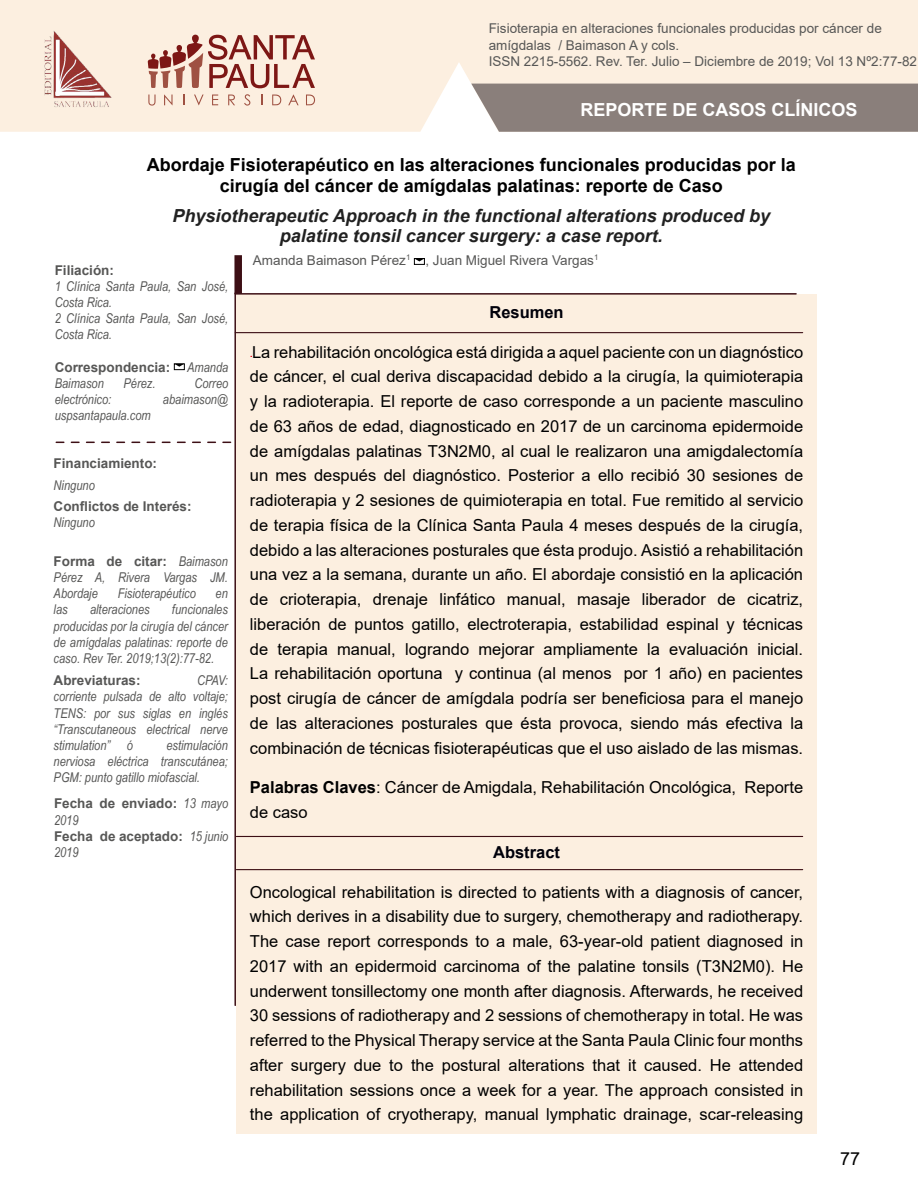
<style>
.page{position:relative;width:918px;height:1188px;background:#fff}
.page>*{position:absolute;margin:0;border:0;box-sizing:border-box;transform-origin:0 0}
.t1{font:700 18px/20.7px "Arial";color:#000;text-align:center}
.t2{font:italic 700 18px/20.7px "Arial";color:#212121;text-align:center}
.t3{font:700 18px "Arial";color:#fff}
.t4{font:18px "Arial";color:#000}
.t5{font:16.5px/24.8px "Arial";color:#000;text-align:justify}
.t6{font:700 16.5px "Arial";color:#00000a}
.t7{font:italic 13.5px/16.2px "Arial Narrow";color:#575756;text-align:justify}
.t8{font:13.5px/16.2px "Arial";color:#575756}
.t9{font:700 13.5px "Arial";color:#575756}
.s1{font-family:"Arial Narrow";font-weight:400;font-style:italic}
.s2{font-weight:700}
</style>
<div class="page">
<div style="left:236px;top:295px;width:580px;height:839px;background:#fcefe0"></div>
<div style="left:0;top:0;width:918px;height:132px;background:#fcefe0"></div>
<hr style="left:234px;top:293px;width:2px;height:712px;background:#3d0f15">
<div style="left:234px;top:255px;width:8px;height:39px;background:#3d0f15"></div>
<hr style="left:235px;top:293px;width:561px;height:2px;background:#3d0f15">
<svg style="left:56px;top:442px;width:175px;height:1px"></svg>
<div style="left:414px;top:258px;width:11px;height:7px;border:1px solid #000"></div>
<svg style="left:415px;top:259px;width:9px;height:2px"></svg>
<div style="left:174px;top:363px;width:11px;height:7px;border:1px solid #000"></div>
<svg style="left:174px;top:364px;width:10px;height:3px"></svg>
<svg style="left:148px;top:35px;width:167px;height:53px;background:#d1a79c"></svg>
<svg style="left:148px;top:95px;width:8px;height:11px"></svg>
<svg style="left:164px;top:95px;width:9px;height:10px"></svg>
<svg style="left:194px;top:95px;width:10px;height:10px"></svg>
<svg style="left:212px;top:95px;width:6px;height:10px"></svg>
<svg style="left:228px;top:95px;width:7px;height:10px"></svg>
<svg style="left:244px;top:94px;width:6px;height:12px"></svg>
<svg style="left:272px;top:95px;width:9px;height:10px"></svg>
<svg style="left:288px;top:95px;width:11px;height:10px"></svg>
<svg style="left:306px;top:95px;width:9px;height:10px"></svg>
<img style="left:32px;top:28px;width:86px;height:88px">
<hr style="left:236px;top:836px;width:567px;height:1px;background:#3d0f15">
<hr style="left:236px;top:869px;width:567px;height:1px;background:#3d0f15">
<hr style="left:235px;top:332px;width:568px;height:1px;background:#3d0f15">
<div style="left:471px;top:84px;width:447px;height:48px;background:#8a7f7b"></div>
<p class="t8" style="left:489px;top:20px;width:430px">Fisioterapia en alteraciones funcionales producidas por cáncer de amígdalas / Baimason A y cols.<br>ISSN 2215-5562. Rev. Ter. Julio – Diciembre de 2019; Vol 13 Nº2:77-82</p>
<p class="t3" style="left:580px;top:97px;width:279px">REPORTE DE CASOS CLÍNICOS</p>
<p class="t1" style="left:147px;top:155px;width:651px">Abordaje Fisioterapéutico en las alteraciones funcionales producidas por la cirugía del cáncer de amígdalas palatinas: reporte de Caso</p>
<p class="t2" style="left:173px;top:205px;width:599px">Physiotherapeutic Approach in the functional alterations produced by palatine tonsil cancer surgery: a case report.</p>
<p class="t8" style="left:253px;top:252px;width:347px">Amanda Baimason Pérez<sup>1</sup> , Juan Miguel Rivera Vargas<sup>1</sup></p>
<p class="t9" style="left:55px;top:260px;width:61px">Filiación:</p>
<p class="t7" style="left:55px;top:278px;width:175px;text-align:left">1 Clínica Santa Paula, San José,<br>Costa Rica.<br>2 Clínica Santa Paula, San José,<br>Costa Rica.</p>
<p class="t9" style="left:55px;top:358px;width:175px">Correspondencia: <span class="s1">Amanda</span></p>
<p class="t7" style="left:55px;top:375px;width:51px">Baimason</p>
<p class="t7" style="left:123px;top:375px;width:33px">Pérez.</p>
<p class="t7" style="left:194px;top:375px;width:35px">Correo</p>
<p class="t7" style="left:55px;top:391px;width:58px">electrónico:</p>
<p class="t7" style="left:163px;top:391px;width:67px">abaimason@</p>
<p class="t7" style="left:55px;top:407px;width:97px">uspsantapaula.com</p>
<p class="t6" style="left:489px;top:300px;width:76px">Resumen</p>
<p class="t5" style="left:250px;top:339px;width:555px">La rehabilitación oncológica está dirigida a aquel paciente con un diagnóstico de cáncer, el cual deriva discapacidad debido a la cirugía, la quimioterapia y la radioterapia. El reporte de caso corresponde a un paciente masculino de 63 años de edad, diagnosticado en 2017 de un carcinoma epidermoide de amígdalas palatinas T3N2M0, al cual le realizaron una amigdalectomía un mes después del diagnóstico. Posterior a ello recibió 30 sesiones de radioterapia y 2 sesiones de quimioterapia en total. Fue remitido al servicio de terapia física de la Clínica Santa Paula 4 meses después de la cirugía, debido a las alteraciones posturales que ésta produjo. Asistió a rehabilitación una vez a la semana, durante un año. El abordaje consistió en la aplicación de crioterapia, drenaje linfático manual, masaje liberador de cicatriz, liberación de puntos gatillo, electroterapia, estabilidad espinal y técnicas de terapia manual, logrando mejorar ampliamente la evaluación inicial.<br>La rehabilitación oportuna y continua (al menos por 1 año) en pacientes post cirugía de cáncer de amígdala podría ser beneficiosa para el manejo de las alteraciones posturales que ésta provoca, siendo más efectiva la combinación de técnicas fisioterapéuticas que el uso aislado de las mismas.</p>
<p class="t5" style="left:250px;top:775px;width:555px"><span class="s2">Palabras Claves</span>: Cáncer de Amigdala, Rehabilitación Oncológica, Reporte de caso</p>
<p class="t6" style="left:493px;top:840px;width:68px">Abstract</p>
<p class="t5" style="left:250px;top:879px;width:555px">Oncological rehabilitation is directed to patients with a diagnosis of cancer, which derives in a disability due to surgery, chemotherapy and radiotherapy.<br>The case report corresponds to a male, 63-year-old patient diagnosed in 2017 with an epidermoid carcinoma of the palatine tonsils (T3N2M0). He underwent tonsillectomy one month after diagnosis. Afterwards, he received 30 sessions of radiotherapy and 2 sessions of chemotherapy in total. He was referred to the Physical Therapy service at the Santa Paula Clinic four months after surgery due to the postural alterations that it caused. He attended rehabilitation sessions once a week for a year. The approach consisted in the application of cryotherapy, manual lymphatic drainage, scar-releasing</p>
<p class="t9" style="left:54px;top:454px;width:105px">Financiamiento:</p>
<p class="t7" style="left:54px;top:476px;width:43px">Ninguno</p>
<p class="t9" style="left:54px;top:497px;width:140px">Conflictos de Interés:</p>
<p class="t7" style="left:54px;top:514px;width:43px">Ninguno</p>
<p class="t9" style="left:54px;top:552px;width:176px">Forma de citar: <span class="s1">Baimason</span></p>
<p class="t7" style="left:54px;top:569px;width:176px">Pérez A, Rivera Vargas JM.<br>Abordaje</p>
<p class="t7" style="left:118px;top:585px;width:80px">Fisioterapéutico</p>
<p class="t7" style="left:216px;top:585px;width:14px">en</p>
<p class="t7" style="left:54px;top:601px;width:176px;text-indent:118px">funcionales producidas por la cirugía del cáncer de amígdalas palatinas: reporte de caso. Rev Ter. 2019;13(2):77-82.</p>
<p class="t7" style="left:54px;top:601px;width:16px">las</p>
<p class="t7" style="left:90px;top:601px;width:61px">alteraciones</p>
<p class="t7" style="left:54px;top:672px;width:176px;text-indent:144px">CPAV: corriente pulsada de alto voltaje; TENS: por sus siglas en inglés “Transcutaneous electrical nerve stimulation” ó</p>
<p class="t9" style="left:54px;top:671px;width:89px">Abreviaturas:</p>
<p class="t7" style="left:54px;top:737px;width:176px;text-indent:113px">estimulación nerviosa eléctrica transcutánea; PGM: punto gatillo miofascial.</p>
<p class="t9" style="left:54px;top:794px;width:176px">Fecha de enviado: <span class="s1">13 mayo</span></p>
<p class="t7" style="left:54px;top:812px;width:26px">2019</p>
<p class="t9" style="left:54px;top:827px;width:176px">Fecha de aceptado: <span class="s1">15 junio</span></p>
<p class="t7" style="left:54px;top:844px;width:26px">2019</p>
<p class="t4" style="left:840px;top:1147px;width:22px">77</p>
</div>
